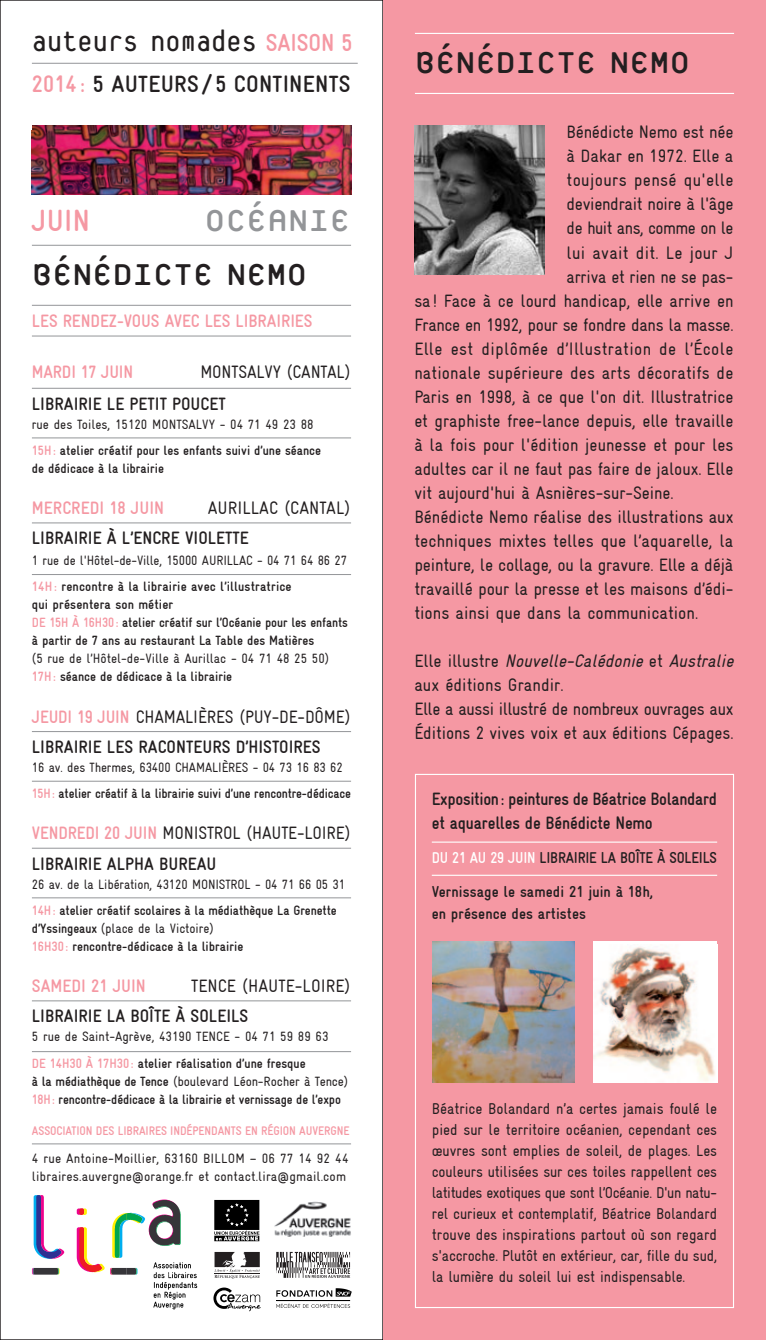
<style>
.page{position:relative;width:766px;height:1340px;background:#fff}
.page>*{position:absolute;margin:0;border:0;box-sizing:border-box;transform-origin:0 0}
.t1{font:45px "Platelet";letter-spacing:-.015em;color:#231f20}
.t2{font:45px "Platelet";letter-spacing:-.005em;color:#939598}
.t3{font:32.62px "Platelet";letter-spacing:.005em;color:#231f20}
.t4{font:700 condensed 30.38px "Gravur";color:#f598a3}
.t5{font:700 condensed 23.62px "Gravur";letter-spacing:.01em;color:#231f20}
.t6{font:condensed 18px/24.1px "Gravur";letter-spacing:-.005em;color:#231f20}
.t7{font:700 condensed 18px/30.4px "Gravur";color:#231f20}
.t8{font:700 condensed 18px "Gravur";letter-spacing:-.005em;color:#f598a3}
.t9{font:700 condensed 18px/24.1px "Gravur";letter-spacing:-.02em;color:#231f20}
.t10{font:condensed 18px "Gravur";letter-spacing:.015em;color:#231f20}
.t11{font:condensed 18px "Gravur";letter-spacing:.02em;color:#231f20}
.t12{font:condensed 18px "Gravur";letter-spacing:-.03em;color:#231f20}
.t13{font:condensed 15.75px/20.9px "Gravur";letter-spacing:-.01em;color:#231f20;text-align:justify}
.t14{font:700 condensed 15.75px/20.9px "Gravur";letter-spacing:.005em;color:#231f20}
.t15{font:700 condensed 15.75px "Gravur";letter-spacing:-.015em;color:#231f20}
.t16{font:700 condensed 13.5px/18px "Gravur";letter-spacing:-.005em;color:#231f20}
.t17{font:condensed 13.5px/18px "Gravur";color:#231f20}
.t18{font:700 condensed 12.6px "Gravur";letter-spacing:-.01em;color:#f598a3}
.s1{font-family:"Gravur";font-weight:700;font-stretch:condensed;font-size:24.53px;color:#f598a3}
.s2{color:#f598a3}
.s3{font-weight:400}
.s4{font-weight:700;color:#f598a3}
.s5{font-weight:700}
.s6{font-style:italic}
.s7{color:#fff}
</style>
<div class="page">
<div style="left:383px;top:0;width:382px;height:1339px;background:#f598a3"></div>
<hr style="left:32px;top:245px;width:319px;height:1px;background:#939598">
<hr style="left:32px;top:305px;width:319px;height:1px;background:#939598">
<hr style="left:32px;top:63px;width:325px;height:1px;background:#939598">
<svg style="left:34px;top:1195px;width:30px;height:64px"></svg>
<svg style="left:32px;top:1267px;width:28px;height:8px"></svg>
<svg style="left:77px;top:1199px;width:120px;height:111px"></svg>
<svg style="left:214px;top:1199px;width:45px;height:42px"></svg>
<svg style="left:214px;top:1251px;width:46px;height:27px"></svg>
<img style="left:274px;top:1201px;width:77px;height:36px">
<img style="left:298px;top:1251px;width:49px;height:22px">
<svg style="left:276px;top:1288px;width:75px;height:8px"></svg>
<hr style="left:276px;top:1300px;width:74px;height:1px;background:#000">
<svg style="left:276px;top:1303px;width:74px;height:4px"></svg>
<svg style="left:213px;top:1287px;width:48px;height:24px"></svg>
<hr style="left:32px;top:335px;width:319px;height:1px;background:#939598">
<hr style="left:32px;top:388px;width:319px;height:1px;background:#939598">
<hr style="left:32px;top:437px;width:319px;height:1px;background:#939598">
<hr style="left:32px;top:522px;width:319px;height:1px;background:#939598">
<hr style="left:32px;top:574px;width:319px;height:1px;background:#939598">
<hr style="left:32px;top:731px;width:319px;height:1px;background:#939598">
<hr style="left:32px;top:780px;width:319px;height:1px;background:#939598">
<hr style="left:32px;top:847px;width:319px;height:1px;background:#939598">
<hr style="left:32px;top:897px;width:319px;height:1px;background:#939598">
<hr style="left:32px;top:1000px;width:319px;height:1px;background:#939598">
<hr style="left:32px;top:1051px;width:319px;height:1px;background:#939598">
<hr style="left:32px;top:1143px;width:319px;height:1px;background:#939598">
<img style="left:32px;top:126px;width:319px;height:69px">
<hr style="left:415px;top:33px;width:318px;height:1px;background:#fff">
<svg style="left:414px;top:92px;width:320px;height:1216px"></svg>
<hr style="left:431px;top:841px;width:286px;height:1px;background:#fff">
<hr style="left:431px;top:874px;width:286px;height:1px;background:#fff">
<img style="left:432px;top:941px;width:142px;height:141px">
<div style="left:593px;top:941px;width:123px;height:141px;background:#fff"></div>
<img style="left:593px;top:947px;width:122px;height:135px">
<h2 class="t3" style="left:32px;top:29px;width:322px">auteurs nomades <span class="s1">SAISON 5</span></h2>
<h3 class="t5" style="left:32px;top:71px;width:320px"><span class="s2">2014:</span> 5 AUTEURS/5 CONTINENTS</h3>
<h3 class="t4" style="left:32px;top:203px;width:59px">JUIN</h3>
<h1 class="t2" style="left:204px;top:201px;width:147px">OCÉANIE</h1>
<h1 class="t1" style="left:32px;top:255px;width:277px">BÉNÉDICTE NEMO</h1>
<p class="t8" style="left:32px;top:311px;width:282px">LES RENDEZ-VOUS AVEC LES LIBRAIRIES</p>
<p class="t8" style="left:32px;top:362px;width:103px">MARDI 17 JUIN</p>
<p class="t6" style="left:200px;top:360px;width:151px">MONTSALVY (CANTAL)</p>
<p class="t7" style="left:32px;top:388px;width:195px">LIBRAIRIE LE PETIT POUCET</p>
<p class="t16" style="left:32px;top:411px;width:291px;line-height:25.9px"><span class="s3">rue des Toiles, 15120 MONTSALVY - 04 71 49 23 88<br></span><span class="s2">15H:</span> atelier créatif pour les enfants suivi d’une séance</p>
<p class="t16" style="left:32px;top:459px;width:134px">de dédicace à la librairie</p>
<p class="t8" style="left:32px;top:497px;width:134px">MERCREDI 18 JUIN</p>
<p class="t6" style="left:208px;top:495px;width:144px">AURILLAC (CANTAL)</p>
<p class="t7" style="left:32px;top:523px;width:218px">LIBRAIRIE À L’ENCRE VIOLETTE</p>
<p class="t17" style="left:32px;top:548px;width:316px;line-height:25.9px">1 rue de l'Hôtel-de-Ville, 15000 AURILLAC - 04 71 64 86 27<br><span class="s4">14H:</span> <span class="s5">rencontre à la librairie avec l’illustratrice</span></p>
<p class="t16" style="left:32px;top:595px;width:317px">qui présentera son métier<br><span class="s2">DE 15H À 16H30:</span> atelier créatif sur l’Océanie pour les enfants à partir de 7 ans au restaurant La Table des Matières</p>
<p class="t17" style="left:32px;top:649px;width:299px">(5 rue de l’Hôtel-de-Ville à Aurillac - 04 71 48 25 50)<br><span class="s4">17H:</span> <span class="s5">séance de dédicace à la librairie</span></p>
<p class="t7" style="left:32px;top:701px;width:320px"><span class="s2">JEUDI 19 JUIN</span> <span class="s3">CHAMALIÈRES (PUY-DE-DÔME)<br></span>LIBRAIRIE LES RACONTEURS D’HISTOIRES</p>
<p class="t16" style="left:32px;top:754px;width:320px;line-height:25.9px"><span class="s3">16 av. des Thermes, 63400 CHAMALIÈRES - 04 73 16 83 62<br></span><span class="s2">15H:</span> atelier créatif à la librairie suivi d’une rencontre-dédicace</p>
<p class="t6" style="left:32px;top:817px;width:320px;line-height:30.4px"><span class="s4">VENDREDI 20 JUIN</span> MONISTROL (HAUTE-LOIRE)<br><span class="s5">LIBRAIRIE ALPHA BUREAU</span></p>
<p class="t16" style="left:32px;top:871px;width:314px;line-height:25.9px"><span class="s3">26 av. de la Libération, 43120 MONISTROL - 04 71 66 05 31<br></span><span class="s2">14H:</span> atelier créatif scolaires à la médiathèque La Grenette</p>
<p class="t16" style="left:32px;top:919px;width:213px">d’Yssingeaux <span class="s3">(place de la Victoire)<br></span><span class="s2">16H30:</span> rencontre-dédicace à la librairie</p>
<p class="t8" style="left:32px;top:975px;width:115px">SAMEDI 21 JUIN</p>
<p class="t6" style="left:191px;top:973px;width:161px">TENCE (HAUTE-LOIRE)</p>
<p class="t7" style="left:32px;top:1000px;width:218px">LIBRAIRIE LA BOÎTE À SOLEILS</p>
<p class="t17" style="left:32px;top:1023px;width:298px;line-height:27px">5 rue de Saint-Agrève, 43190 TENCE - 04 71 59 89 63<br><span class="s4">DE 14H30 À 17H30:</span> <span class="s5">atelier réalisation d’une fresque</span></p>
<p class="t16" style="left:32px;top:1072px;width:318px">à la médiathèque de Tence <span class="s3">(boulevard Léon-Rocher à Tence)<br></span><span class="s2">18H:</span> rencontre-dédicace à la librairie et vernissage de l’expo</p>
<p class="t18" style="left:32px;top:1123px;width:319px">ASSOCIATION DES LIBRAIRES INDÉPENDANTS EN RÉGION AUVERGNE</p>
<p class="t17" style="left:32px;top:1149px;width:318px">4 rue Antoine-Moillier, 63160 BILLOM – 06 77 14 92 44 libraires.auvergne@orange.fr et contact.lira@gmail.com</p>
<h1 class="t1" style="left:415px;top:43px;width:277px">BÉNÉDICTE NEMO</h1>
<p class="t6" style="left:566px;top:120px;width:168px">Bénédicte Nemo est née</p>
<p class="t6" style="left:566px;top:144px;width:168px">à Dakar en 1972. Elle a</p>
<p class="t10" style="left:566px;top:170px;width:168px">toujours pensé qu'elle</p>
<p class="t6" style="left:566px;top:192px;width:168px">deviendrait noire à l'âge</p>
<p class="t12" style="left:566px;top:218px;width:168px">de huit ans, comme on le</p>
<p class="t10" style="left:566px;top:242px;width:168px">lui avait dit. Le jour J</p>
<p class="t6" style="left:566px;top:264px;width:168px">arriva et rien ne se pas -</p>
<p class="t6" style="left:414px;top:288px;width:320px">sa! Face à ce lourd handicap, elle arrive en</p>
<p class="t6" style="left:414px;top:312px;width:320px">France en 1992, pour se fondre dans la masse.</p>
<p class="t11" style="left:414px;top:338px;width:320px">Elle est diplômée d’Illustration de l’École</p>
<p class="t6" style="left:414px;top:360px;width:320px">nationale supérieure des arts décoratifs de</p>
<p class="t6" style="left:414px;top:384px;width:320px">Paris en 1998, à ce que l'on dit. Illustratrice</p>
<p class="t6" style="left:414px;top:408px;width:320px">et graphiste free-lance depuis, elle travaille</p>
<p class="t6" style="left:414px;top:432px;width:320px">à la fois pour l'édition jeunesse et pour les</p>
<p class="t6" style="left:414px;top:456px;width:320px">adultes car il ne faut pas faire de jaloux. Elle</p>
<p class="t6" style="left:414px;top:480px;width:260px">vit aujourd'hui à Asnières-sur-Seine.</p>
<p class="t6" style="left:414px;top:504px;width:320px">Bénédicte Nemo réalise des illustrations aux</p>
<p class="t6" style="left:414px;top:528px;width:320px">techniques mixtes telles que l’aquarelle, la</p>
<p class="t6" style="left:414px;top:552px;width:320px">peinture, le collage, ou la gravure. Elle a déjà</p>
<p class="t6" style="left:414px;top:576px;width:320px">travaillé pour la presse et les maisons d’édi-</p>
<p class="t6" style="left:414px;top:601px;width:285px">tions ainsi que dans la communication.</p>
<p class="t6" style="left:414px;top:649px;width:325px">E l l e i l l u s t r e <span class="s6">Nouvelle-Calédonie</span> e t <span class="s6">Australie </span>aux éditions Grandir.<br>Elle a aussi illustré de nombreux ouvrages aux Éditions 2 vives voix et aux éditions Cépages.</p>
<p class="t9" style="left:431px;top:786px;width:287px">Exposition: peintures de Béatrice Bolandard et aquarelles de Bénédicte Nemo</p>
<p class="t15" style="left:431px;top:848px;width:287px"><span class="s7">DU 21 AU 29 JUIN</span> LIBRAIRIE LA BOÎTE À SOLEILS</p>
<p class="t14" style="left:431px;top:881px;width:223px">Vernissage le samedi 21 juin à 18h, en présence des artistes</p>
<p class="t13" style="left:431px;top:1097px;width:287px">Béatrice Bolandard n’a certes jamais foulé le pied sur le territoire océanien, cependant ces œuvres sont emplies de soleil, de plages. Les couleurs utilisées sur ces toiles rappellent ces latitudes exotiques que sont l’Océanie. D'un natu&shy;rel curieux et contemplatif, Béatrice Bolandard trouve des inspirations partout où son regard s'accroche. Plutôt en extérieur, car, fille du sud, la lumière du soleil lui est indispensable.</p>
</div>
